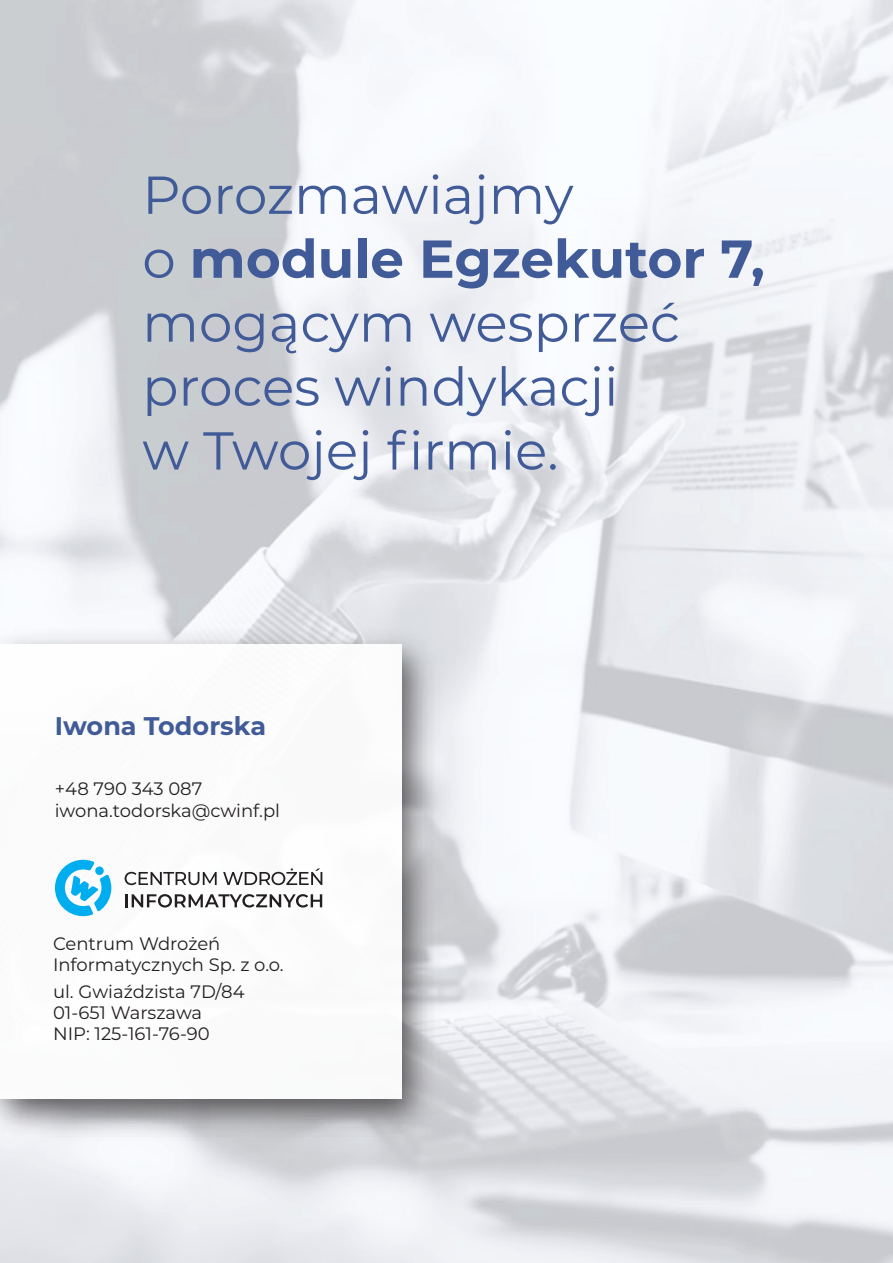
<style>
.page{position:relative;width:893px;height:1263px;background:#fff}
.page>*{position:absolute;margin:0;border:0;box-sizing:border-box;transform-origin:0 0}
.t1{font:53.25px/63.9px "Montserrat";color:#415b98}
.t2{font:700 25.5px "Montserrat";color:#415b98}
.t3{font:18px/21.6px "Montserrat";color:#231f20}
.s1{font-weight:700}
</style>
<div class="page">
<img style="left:0;top:618px;width:448px;height:532px">
<div style="left:0;top:644px;width:401px;height:454px;background:#fff"></div>
<svg style="left:55px;top:859px;width:56px;height:57px"></svg>
<svg style="left:125px;top:872px;width:92px;height:13px"></svg>
<svg style="left:223px;top:868px;width:99px;height:17px"></svg>
<svg style="left:125px;top:894px;width:197px;height:13px"></svg>
<h1 class="t1" style="left:142px;top:161px;width:624px">Porozmawiajmy<br>o <span class="s1">module Egzekutor 7, </span>mogącym wesprzeć proces windykacji<br>w Twojej firmie.</h1>
<h2 class="t2" style="left:55px;top:707px;width:213px">Iwona Todorska</h2>
<p class="t3" style="left:55px;top:777px;width:227px">+48 790 343 087 iwona.todorska@cwinf.pl</p>
<p class="t3" style="left:53px;top:932px;width:232px">Centrum Wdrożeń<br>Informatycznych Sp. z o.o.</p>
<p class="t3" style="left:53px;top:981px;width:193px;line-height:21px">ul. Gwiaździsta 7D/84<br>01-651 Warszawa<br>NIP: 125-161-76-90</p>
</div>
